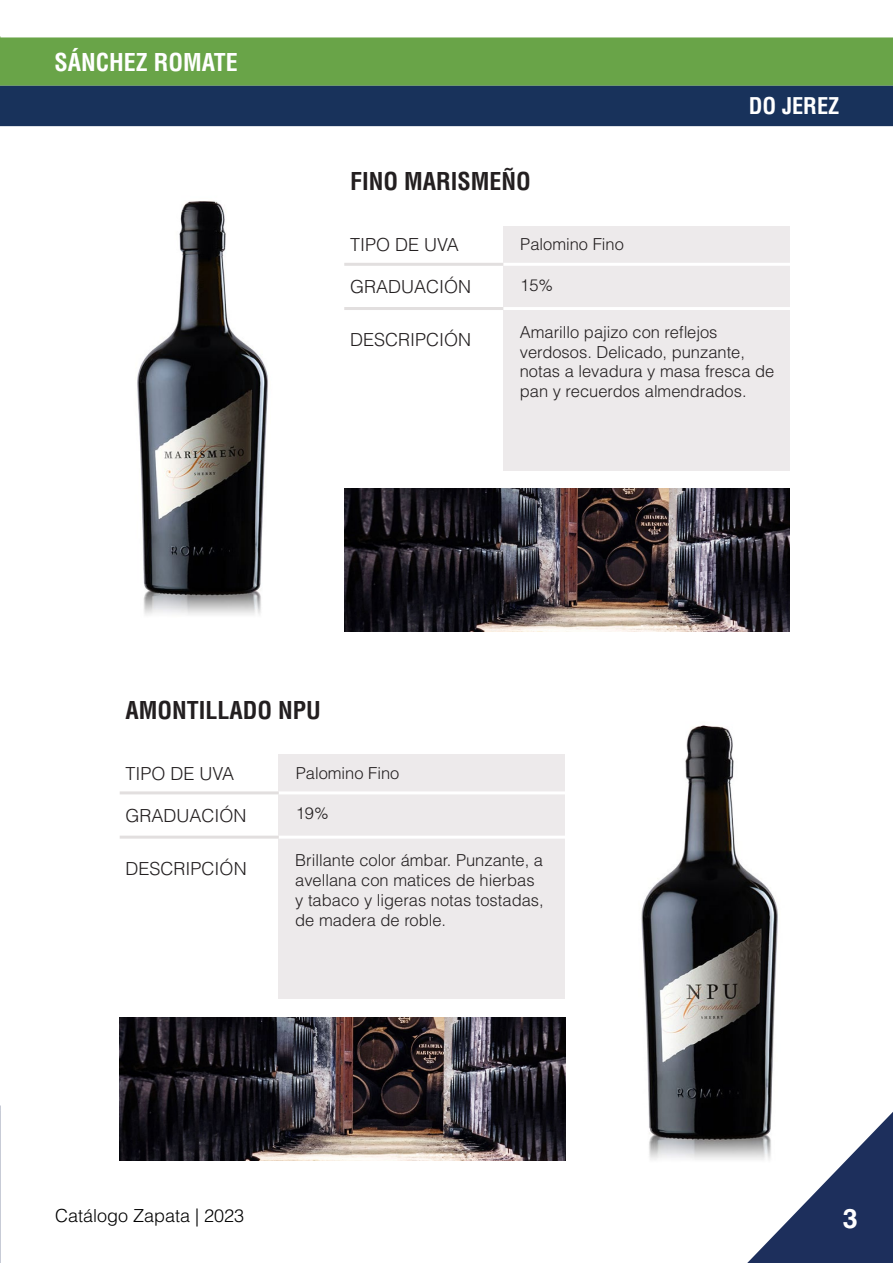
<style>
.page{position:relative;width:893px;height:1263px;background:#fff}
.page>*{position:absolute;margin:0;border:0;box-sizing:border-box;transform-origin:0 0}
.t1{font:700 27px "Helvetica LT Std";color:#fff}
.t2{font:700 condensed 24px "Helvetica LT Std";color:#231f20}
.t3{font:700 condensed 24px "Helvetica LT Std";color:#fff}
.t4{font:700 condensed 22.5px "Helvetica LT Std";color:#fff}
.t5{font:300 18px "Helvetica LT Std";color:#231f20}
.t6{font:300 18px "Helvetica LT Std";color:#000001}
.t7{font:300 16.5px/19.8px "Helvetica LT Std";color:#231f20}
</style>
<div class="page">
<img style="left:0;top:778px;width:1px;height:485px">
<svg style="left:0;top:36px;width:893px;height:90px;background:#477253"></svg>
<div style="left:503px;top:226px;width:287px;height:244px;background:#edeaeb"></div>
<hr style="left:495px;top:263px;width:305px;height:3px;background:#fff">
<hr style="left:495px;top:307px;width:305px;height:3px;background:#fff">
<hr style="left:344px;top:263px;width:159px;height:3px;background:#e2dfdf">
<hr style="left:344px;top:307px;width:159px;height:3px;background:#e2dfdf">
<img style="left:344px;top:488px;width:446px;height:143px">
<div style="left:279px;top:754px;width:286px;height:245px;background:#edeaeb"></div>
<hr style="left:270px;top:791px;width:305px;height:3px;background:#fff">
<hr style="left:270px;top:836px;width:305px;height:3px;background:#fff">
<hr style="left:120px;top:791px;width:159px;height:3px;background:#e2dfdf">
<hr style="left:120px;top:836px;width:159px;height:3px;background:#e2dfdf">
<img style="left:120px;top:1017px;width:445px;height:143px">
<svg style="left:747px;top:1112px;width:146px;height:151px"></svg>
<img style="left:137px;top:201px;width:131px;height:414px">
<img style="left:641px;top:725px;width:184px;height:437px">
<p class="t3" style="left:55px;top:48px;width:185px">SÁNCHEZ ROMATE</p>
<p class="t2" style="left:350px;top:166px;width:182px">FINO MARISMEÑO</p>
<p class="t4" style="left:749px;top:92px;width:92px">DO JEREZ</p>
<p class="t5" style="left:350px;top:234px;width:110px">TIPO DE UVA</p>
<p class="t5" style="left:350px;top:275px;width:123px">GRADUACIÓN</p>
<p class="t5" style="left:350px;top:329px;width:122px">DESCRIPCIÓN</p>
<p class="t7" style="left:520px;top:234px;width:105px">Palomino Fino</p>
<p class="t7" style="left:520px;top:275px;width:35px">15%</p>
<p class="t7" style="left:520px;top:322px;width:256px">Amarillo pajizo con reflejos verdosos. Delicado, punzante, notas a levadura y masa fresca de pan y recuerdos almendrados.</p>
<p class="t2" style="left:126px;top:695px;width:197px">AMONTILLADO NPU</p>
<p class="t5" style="left:126px;top:762px;width:110px">TIPO DE UVA</p>
<p class="t5" style="left:126px;top:804px;width:123px">GRADUACIÓN</p>
<p class="t5" style="left:126px;top:857px;width:122px">DESCRIPCIÓN</p>
<p class="t7" style="left:296px;top:763px;width:105px">Palomino Fino</p>
<p class="t7" style="left:296px;top:803px;width:35px">19%</p>
<p class="t7" style="left:295px;top:850px;width:250px">Brillante color ámbar. Punzante, a avellana con matices de hierbas y tabaco y ligeras notas tostadas, de madera de roble.</p>
<p class="t6" style="left:55px;top:1204px;width:191px">Catálogo Zapata | 2023</p>
<p class="t1" style="left:843px;top:1202px;width:17px">3</p>
</div>
